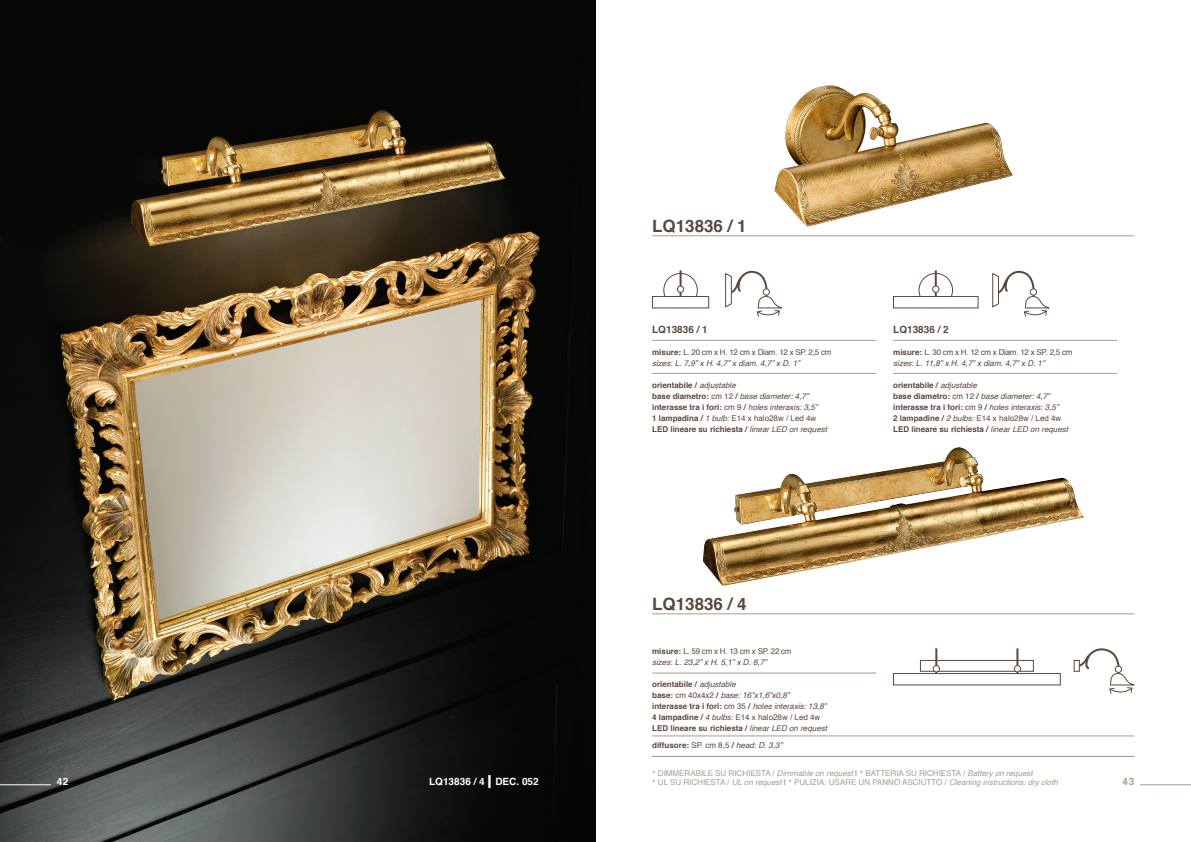
<style>
.page{position:relative;width:1191px;height:842px;background:#fff}
.page>*{position:absolute;margin:0;border:0;box-sizing:border-box;transform-origin:0 0}
.t1{font:700 17px "Helvetica";color:#5b483c}
.t2{font:700 10px "Helvetica";color:#fff}
.t3{font:700 10px "Helvetica";color:#5b483c}
.t4{font:700 10px "Helvetica";color:#a89c90}
.t5{font:700 8px/11px "Helvetica";color:#5b483c}
.t6{font:italic 8px/11px "Helvetica";color:#5b483c}
.t7{font:8px "Helvetica";color:#a89c90}
.t8{font:italic 8px "Helvetica";color:#a89c90}
.s1{font-weight:700;font-style:normal}
.s2{font-style:normal}
.s3{font-weight:400;font-style:italic}
.s4{font-weight:400}
.s5{font-size:9px}
.s6{font-style:italic}
.s7{font-weight:700}
.s8{font-size:18px}
</style>
<div class="page">
<img style="left:0;top:0;width:595px;height:842px">
<hr style="left:652px;top:235px;width:482px;height:1px;background:#a89c90">
<hr style="left:1140px;top:784px;width:51px;height:1px;background:#a89c90">
<hr style="left:0;top:784px;width:51px;height:1px;background:#fff">
<hr style="left:652px;top:340px;width:224px;height:1px;background:#a89c90">
<hr style="left:652px;top:373px;width:224px;height:1px;background:#a89c90">
<hr style="left:893px;top:340px;width:224px;height:1px;background:#a89c90">
<hr style="left:893px;top:373px;width:224px;height:1px;background:#a89c90">
<hr style="left:652px;top:613px;width:482px;height:1px;background:#a89c90">
<hr style="left:652px;top:672px;width:224px;height:1px;background:#a89c90">
<img style="left:774px;top:85px;width:238px;height:142px">
<img style="left:703px;top:447px;width:380px;height:138px">
<hr style="left:652px;top:735px;width:482px;height:1px;background:#a89c90">
<hr style="left:652px;top:756px;width:482px;height:1px;background:#a89c90">
<div style="left:663px;top:273px;width:34px;height:34px;border:1px solid #5b483c;border-radius:50%"></div>
<div style="left:652px;top:296px;width:57px;height:12px;background:#fff;border:1px solid #5b483c"></div>
<hr style="left:679px;top:270px;width:2px;height:26px;background:#5b483c">
<div style="left:677px;top:286px;width:7px;height:7px;border:1px solid #5b483c;border-radius:50%"></div>
<div style="left:918px;top:273px;width:34px;height:34px;border:1px solid #5b483c;border-radius:50%"></div>
<div style="left:893px;top:296px;width:85px;height:12px;background:#fff;border:1px solid #5b483c"></div>
<hr style="left:934px;top:270px;width:2px;height:26px;background:#5b483c">
<div style="left:932px;top:286px;width:7px;height:6px;background:#fff;border-radius:50%"></div>
<div style="left:932px;top:286px;width:7px;height:7px;border:1px solid #5b483c;border-radius:50%"></div>
<div style="left:920px;top:660px;width:113px;height:11px;background:#fff;border:1px solid #5b483c"></div>
<hr style="left:1016px;top:648px;width:2px;height:26px;background:#5b483c">
<hr style="left:935px;top:648px;width:2px;height:26px;background:#5b483c">
<svg style="left:1014px;top:666px;width:6px;height:6px"></svg>
<div style="left:1014px;top:665px;width:6px;height:7px;border:1px solid #5b483c;border-radius:50%"></div>
<svg style="left:933px;top:666px;width:6px;height:6px"></svg>
<div style="left:933px;top:665px;width:6px;height:7px;border:1px solid #5b483c;border-radius:50%"></div>
<div style="left:893px;top:673px;width:167px;height:12px;background:#fff;border:1px solid #5b483c"></div>
<svg style="left:725px;top:270px;width:58px;height:47px"></svg>
<svg style="left:992px;top:270px;width:58px;height:47px"></svg>
<svg style="left:1073px;top:648px;width:62px;height:46px"></svg>
<h1 class="t1" style="left:652px;top:212px;width:96px">LQ13836 / 1</h1>
<p class="t3" style="left:652px;top:321px;width:57px">LQ13836 / 1</p>
<p class="t6" style="left:652px;top:347px;width:181px"><span class="s1">misure:</span> <span class="s2">L. 20 cm x H. 12 cm x Diam. 12 x SP. 2,5 cm </span>sizes<span class="s2">:</span> L. 7,9” x H. 4,7” x diam. 4,7” x D. 1”</p>
<p class="t5" style="left:652px;top:379px;width:176px">orientabile / <span class="s3">adjustable<br></span>base diametro: <span class="s4">cm 12</span> / <span class="s3">base diameter: 4,7” </span>interasse tra i fori: <span class="s4">cm 9</span> / <span class="s3">holes interaxis: 3,5”<br></span>1 lampadina / <span class="s3">1 bulb:</span> <span class="s4">E14 x halo28w / Led 4w </span>LED lineare su richiesta / <span class="s3">linear LED on request</span></p>
<p class="t3" style="left:893px;top:321px;width:57px">LQ13836 / 2</p>
<p class="t6" style="left:893px;top:347px;width:181px"><span class="s1">misure:</span> <span class="s2">L. 30 cm x H. 12 cm x Diam. 12 x SP. 2,5 cm </span>sizes<span class="s2">:</span> L. 11,8” x H. 4,7” x diam. 4,7” x D. 1”</p>
<p class="t5" style="left:893px;top:379px;width:176px">orientabile / <span class="s3">adjustable<br></span>base diametro: <span class="s4">cm 12</span> / <span class="s3">base diameter: 4,7” </span>interasse tra i fori: <span class="s4">cm 9</span> / <span class="s3">holes interaxis: 3,5”<br></span>2 lampadine / <span class="s3">2 bulbs:</span> <span class="s4">E14 x halo28w / Led 4w </span>LED lineare su richiesta / <span class="s3">linear LED on request</span></p>
<h1 class="t1" style="left:652px;top:590px;width:96px">LQ13836 / 4</h1>
<p class="t6" style="left:652px;top:646px;width:141px"><span class="s1">misure:</span> <span class="s2">L. 59 cm x H. 13 cm x SP. 22 cm </span>sizes<span class="s2">:</span> L. 23,2” x H. 5,1” x D. 8,7”</p>
<p class="t6" style="left:652px;top:679px;width:176px"><span class="s1">orientabile /</span> adjustable<br><span class="s1">base:</span> <span class="s2">cm 40x4x2</span> <span class="s1">/</span> base: 16”x1,6”x0,8”<br><span class="s1">interasse tra i fori:</span> <span class="s2">cm 35</span> <span class="s1">/</span> holes interaxis: 13,8” <span class="s1">4 lampadine /</span> 4 bulbs: <span class="s2">E14 x halo28w / Led 4w </span><span class="s1">LED lineare su richiesta /</span> linear LED on request</p>
<p class="t5" style="left:652px;top:740px;width:132px">diffusore: <span class="s4">SP. cm 8,5</span> / <span class="s3">head: D. 3,3”</span></p>
<p class="t7" style="left:652px;top:767px;width:18px"><span class="s5">*</span> Dimmerabile</p>
<p class="t7" style="left:715px;top:767px;width:162px">su ric hie sta / <span class="s6">Dimmable on request</span> <span class="s7">|</span> <span class="s5">*</span> Batteria</p>
<p class="t8" style="left:905px;top:767px;width:129px"><span class="s2">su ric hie sta /</span> Battery on request</p>
<p class="t2" style="left:57px;top:774px;width:13px">42</p>
<p class="t2" style="left:429px;top:774px;width:111px">LQ13836 / 4 <span class="s8">|</span> DEC. 052</p>
<p class="t7" style="left:652px;top:776px;width:148px"><span class="s5">*</span> UL su ric hiesta / <span class="s6">UL on request</span> <span class="s7">|</span> <span class="s5">*</span> puli</p>
<p class="t7" style="left:812px;top:776px;width:35px">zia: usare</p>
<p class="t7" style="left:858px;top:776px;width:21px">un panno</p>
<p class="t7" style="left:902px;top:776px;width:17px">asciutto</p>
<p class="t8" style="left:944px;top:776px;width:115px"><span class="s2">/</span> Cleaning instructions: dry cloth</p>
<p class="t4" style="left:1122px;top:774px;width:13px">43</p>
</div>
